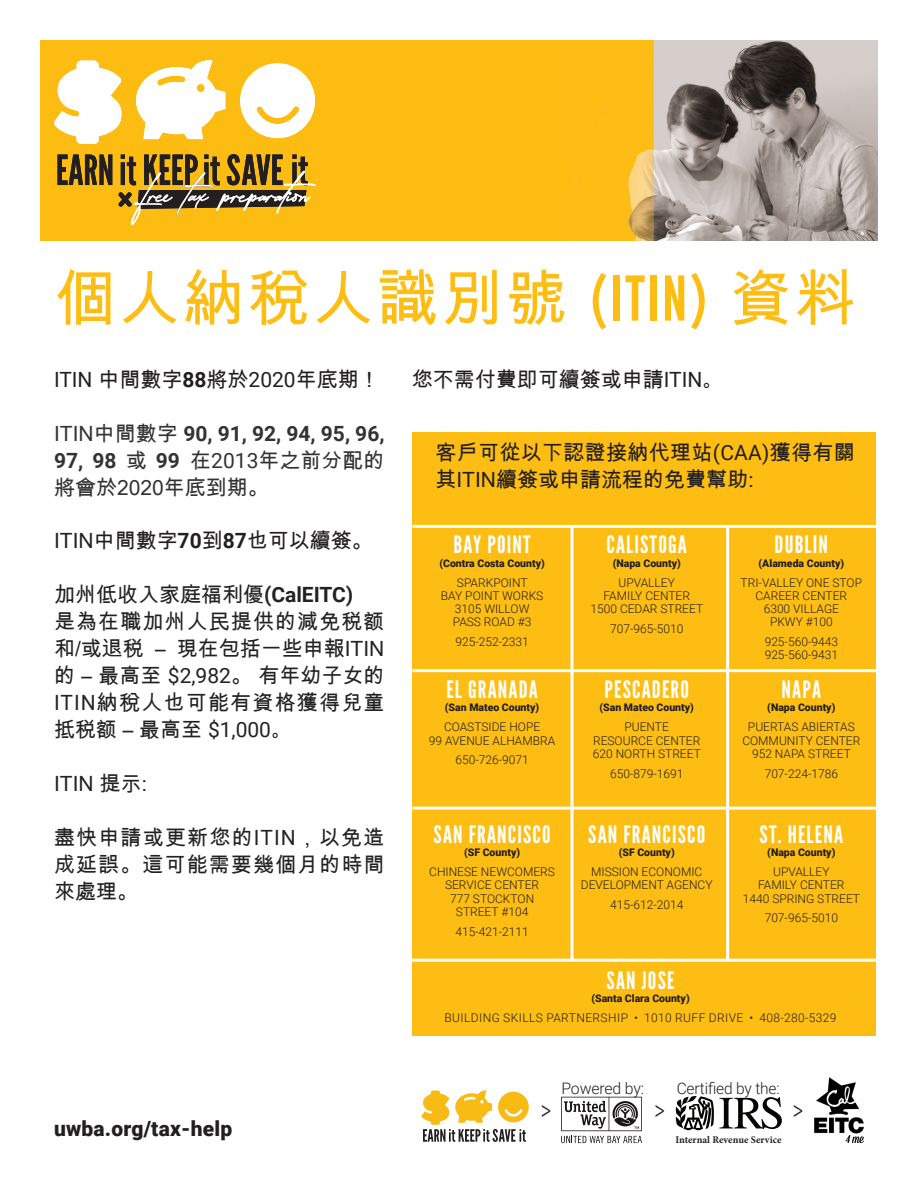
<style>
.page{position:relative;width:918px;height:1188px;background:#fff}
.page>*{position:absolute;margin:0;border:0;box-sizing:border-box;transform-origin:0 0}
.t1{font:61.5px "Arial Unicode MS";letter-spacing:.05em;color:#fdbd12}
.t2{font:300 28.2px "Roboto";color:#231f20;scale:.72 1}
.Table_Paragraph{font:24px "League Gothic";letter-spacing:.05em;color:#fff}
.t3{font:21px/27px "Arial Unicode MS";color:#222;text-align:justify}
.t4{font:21px/27px "Arial Unicode MS";color:#231f20}
.t5{font:21px/27px "Arial Unicode MS";color:#333;text-align:justify}
.t6{font:900 21px "Roboto";letter-spacing:.01em;color:#231f20}
.t7{font:300 15.9px "Roboto";letter-spacing:-.01em;color:#231f20}
.Table_Paragraph-2{font:300 12px/13.2px "Roboto";color:#231f20;text-align:center}
.Table_Paragraph-3{font:300 12px "Roboto";letter-spacing:.035em;color:#231f20}
.Table_Paragraph-4{font:900 10.5px "Roboto";color:#231f20}
.t8{font:700 10.2px "Minion Pro";color:#231f20}
.s1{font-family:"League Gothic"}
.s2{font-family:"Roboto"}
.s3{font-family:"Roboto";font-weight:700}
.s4{color:#222}
.s5{font-size:18px;color:#231f20}
.s6{font-size:18px}
</style>
<div class="page">
<img style="left:814px;top:1077px;width:49px;height:66px">
<div style="left:413px;top:432px;width:463px;height:604px;background:#fdbd12"></div>
<hr style="left:413px;top:807px;width:470px;height:3px;background:#fff">
<hr style="left:413px;top:669px;width:470px;height:3px;background:#fff">
<hr style="left:413px;top:525px;width:470px;height:3px;background:#fff">
<hr style="left:726px;top:526px;width:3px;height:434px;background:#fff">
<hr style="left:570px;top:526px;width:3px;height:434px;background:#fff">
<div style="left:40px;top:41px;width:838px;height:200px;background:#fdbc12"></div>
<svg style="left:58px;top:154px;width:54px;height:31px"></svg>
<svg style="left:118px;top:154px;width:198px;height:71px"></svg>
<svg style="left:240px;top:63px;width:75px;height:75px"></svg>
<svg style="left:136px;top:60px;width:89px;height:79px"></svg>
<svg style="left:54px;top:60px;width:68px;height:84px"></svg>
<img style="left:572px;top:40px;width:306px;height:201px">
<hr style="left:410px;top:959px;width:471px;height:3px;background:#fff">
<svg style="left:422px;top:1090px;width:107px;height:52px"></svg>
<svg style="left:676px;top:1096px;width:106px;height:34px"></svg>
<svg style="left:561px;top:1097px;width:81px;height:46px"></svg>
<p class="t1" style="left:54px;top:254px;width:804px">個人納稅人識別號 <span class="s1">(ITIN)</span> 資料</p>
<p class="t4" style="left:54px;top:366px;width:327px"><span class="s2">ITIN</span> 中間數字<span class="s3">88</span>將於<span class="s2">2020</span>年底期！</p>
<p class="t5" style="left:54px;top:420px;width:332px">ITIN中間數字 <span class="s3">90, 91, 92, 94, 95, 96, 97, 98</span> 或 <span class="s3">99</span> 在<span class="s2">2013</span>年之前分配的將會於2020年底到期。</p>
<p class="t4" style="left:54px;top:527px;width:320px">ITIN中間數字<span class="s3">70</span>到<span class="s3">87</span>也可以續簽<span class="s4">。</span></p>
<p class="t3" style="left:54px;top:581px;width:301px">加州低收入家庭福利優<span class="s3">(CalEITC)</span></p>
<p class="t3" style="left:54px;top:608px;width:332px">是為在職加州人民提供的減免税额和/或退税 – 現在包括一些申報ITIN的 – 最高至 <span class="s2">$2,982</span>。 有年幼子女的<span class="s2">ITIN</span>納稅人也可能有資格獲得兒童抵税额 – 最高至 <span class="s2">$1,000</span><span class="s5">。</span></p>
<p class="t3" style="left:54px;top:770px;width:95px">ITIN 提示:</p>
<p class="t3" style="left:54px;top:824px;width:332px">盡快申請或更新您的<span class="s2">ITIN</span>，以免造成延誤。這可能需要幾個月的時間來處理。</p>
<p class="t6" style="left:54px;top:1114px;width:180px">uwba.org/tax-help</p>
<p class="t4" style="left:412px;top:366px;width:310px">您不需付費即可續簽或申請<span class="s2">ITIN</span><span class="s6">。</span></p>
<p class="t4" style="left:435px;top:439px;width:421px">客戶可從以下認證接納代理站<span class="s2">(CAA)</span>獲得有關其ITIN續簽或申請流程的免費幫助:</p>
<p class="Table_Paragraph" style="left:454px;top:530px;width:79px">BAY POINT</p>
<p class="Table_Paragraph-4" style="left:439px;top:556px;width:107px">(Contra Costa County)</p>
<p class="Table_Paragraph-2" style="left:441px;top:575px;width:104px">SPARKPOINT<br>BAY POINT WORKS<br>3105 WILLOW<br>PASS ROAD #3</p>
<p class="Table_Paragraph-2" style="left:455px;top:635px;width:75px">925-252-2331</p>
<p class="Table_Paragraph" style="left:446px;top:675px;width:93px">EL GRANADA</p>
<p class="Table_Paragraph-4" style="left:445px;top:700px;width:96px">(San Mateo County)</p>
<p class="Table_Paragraph-2" style="left:429px;top:720px;width:128px">COASTSIDE HOPE<br>99 AVENUE ALHAMBRA</p>
<p class="Table_Paragraph-2" style="left:455px;top:753px;width:75px">650-726-9071</p>
<p class="Table_Paragraph" style="left:434px;top:820px;width:118px">SAN FRANCISCO</p>
<p class="Table_Paragraph-4" style="left:464px;top:845px;width:58px">(SF County)</p>
<p class="Table_Paragraph-2" style="left:429px;top:865px;width:127px">CHINESE NEWCOMERS<br>SERVICE CENTER<br>777 STOCKTON<br>STREET #104</p>
<p class="Table_Paragraph-2" style="left:455px;top:924px;width:75px">415-421-2111</p>
<p class="Table_Paragraph" style="left:607px;top:530px;width:82px">CALISTOGA</p>
<p class="Table_Paragraph-4" style="left:613px;top:556px;width:70px">(Napa County)</p>
<p class="Table_Paragraph-2" style="left:591px;top:575px;width:114px">UPVALLEY<br>FAMILY CENTER<br>1500 CEDAR STREET</p>
<p class="Table_Paragraph-2" style="left:610px;top:622px;width:75px">707-965-5010</p>
<p class="Table_Paragraph" style="left:605px;top:675px;width:86px">PESCADERO</p>
<p class="Table_Paragraph-4" style="left:600px;top:700px;width:96px">(San Mateo County)</p>
<p class="Table_Paragraph-2" style="left:593px;top:720px;width:110px">PUENTE<br>RESOURCE CENTER<br>620 NORTH STREET</p>
<p class="Table_Paragraph-2" style="left:610px;top:766px;width:75px">650-879-1691</p>
<p class="Table_Paragraph" style="left:588px;top:820px;width:118px">SAN FRANCISCO</p>
<p class="Table_Paragraph-4" style="left:619px;top:845px;width:58px">(SF County)</p>
<p class="Table_Paragraph-2" style="left:581px;top:865px;width:133px">MISSION ECONOMIC<br>DEVELOPMENT AGENCY</p>
<p class="Table_Paragraph-2" style="left:610px;top:898px;width:75px">415-612-2014</p>
<p class="Table_Paragraph" style="left:775px;top:530px;width:55px">DUBLIN</p>
<p class="Table_Paragraph-4" style="left:759px;top:556px;width:87px">(Alameda County)</p>
<p class="Table_Paragraph-2" style="left:741px;top:575px;width:123px">TRI-VALLEY ONE STOP<br>CAREER CENTER<br>6300 VILLAGE<br>PKWY #100</p>
<p class="Table_Paragraph-2" style="left:765px;top:635px;width:75px;text-align:left">925-560-9443<br>925-560-9431</p>
<p class="Table_Paragraph" style="left:782px;top:675px;width:41px">NAPA</p>
<p class="Table_Paragraph-4" style="left:767px;top:700px;width:70px">(Napa County)</p>
<p class="Table_Paragraph-2" style="left:742px;top:720px;width:120px">PUERTAS ABIERTAS<br>COMMUNITY CENTER<br>952 NAPA STREET</p>
<p class="Table_Paragraph-2" style="left:765px;top:766px;width:75px">707-224-1786</p>
<p class="Table_Paragraph" style="left:760px;top:820px;width:85px">ST. HELENA</p>
<p class="Table_Paragraph-4" style="left:767px;top:845px;width:70px">(Napa County)</p>
<p class="Table_Paragraph-2" style="left:743px;top:865px;width:119px">UPVALLEY<br>FAMILY CENTER<br>1440 SPRING STREET</p>
<p class="Table_Paragraph-2" style="left:765px;top:911px;width:75px">707-965-5010</p>
<p class="Table_Paragraph" style="left:607px;top:966px;width:69px">SAN JOSE</p>
<p class="Table_Paragraph-4" style="left:591px;top:991px;width:100px">(Santa Clara County)</p>
<p class="Table_Paragraph-3" style="left:444px;top:1009px;width:394px">BUILDING SKILLS PARTNERSHIP • 1010 RUFF DRIVE • 408-280-5329</p>
<p class="t7" style="left:561px;top:1077px;width:84px">Powered by:</p>
<p class="t2" style="left:541px;top:1090px;width:16px">&gt;</p>
<p class="t2" style="left:655px;top:1090px;width:16px">&gt;</p>
<p class="t7" style="left:677px;top:1077px;width:104px">Certified by the:</p>
<p class="t8" style="left:676px;top:1132px;width:108px">Internal Revenue Service</p>
<p class="t2" style="left:793px;top:1091px;width:16px">&gt;</p>
</div>
